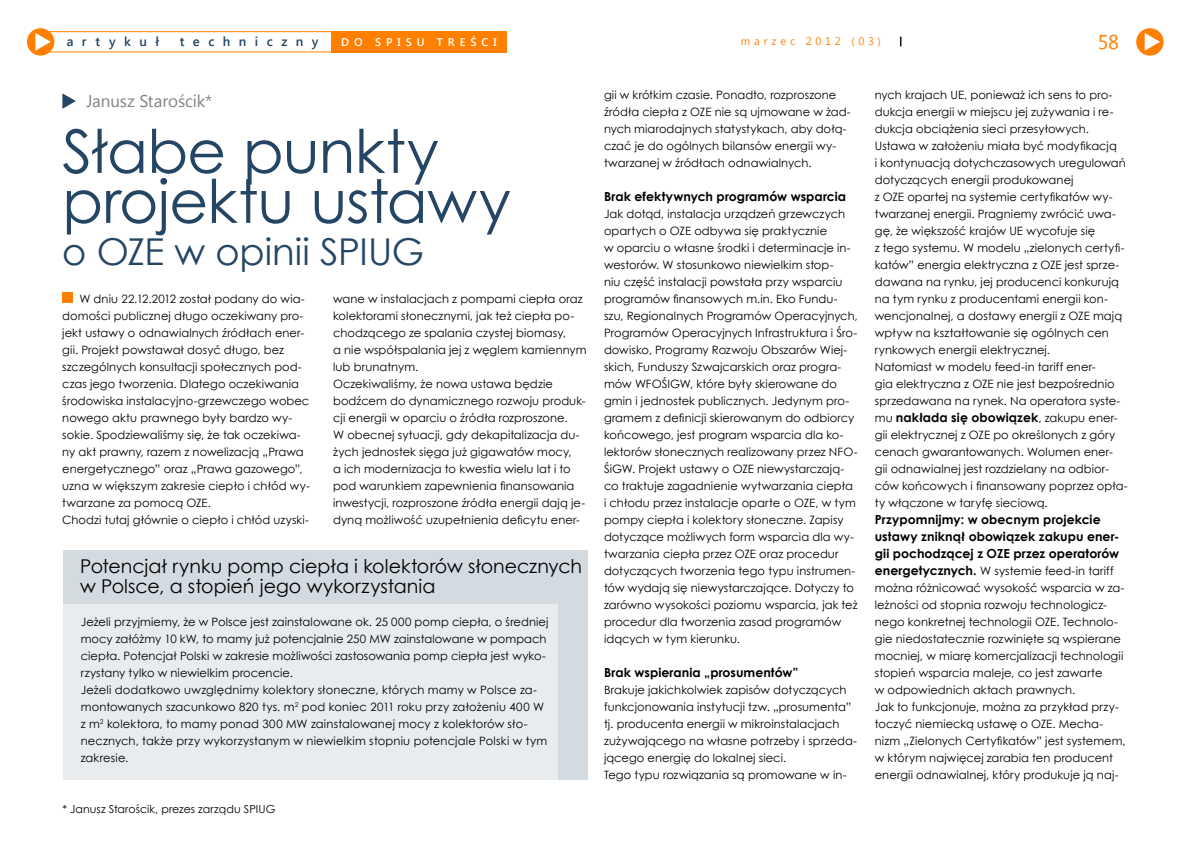
<style>
.page{position:relative;width:1191px;height:842px;background:#fff}
.page>*{position:absolute;margin:0;border:0;box-sizing:border-box;transform-origin:0 0}
.t1{font:60px/50px "Century Gothic";letter-spacing:-.015em;color:#244564}
.t2{font:37px "Century Gothic";letter-spacing:-.005em;color:#244564}
.t3{font:20px "Segoe UI";color:#ff8000}
.t4{font:19px/20px "Century Gothic";color:#000}
.t5{font:17px "Segoe UI";letter-spacing:-.01em;color:#808285}
.t6{font:600 13px "Segoe UI";letter-spacing:.645em;color:#244564}
.t7{font:700 12.5px/17px "Century Gothic";letter-spacing:.005em;color:#000}
.t8{font:11.5px/17px "Century Gothic";letter-spacing:.005em;color:#000}
.t9{font:600 11.1px "Segoe UI";letter-spacing:.445em;color:#fff}
.t10{font:11px "Century Gothic";letter-spacing:.005em;color:#000}
.t11{font:11px "Segoe UI";letter-spacing:.35em;color:#ff8000}
.s1{font-weight:400;font-size:11.5px}
.s2{font-weight:700;font-size:12.5px}
</style>
<div class="page">
<div style="left:27px;top:28px;width:27px;height:28px;background:#ff8000;border-radius:50%"></div>
<svg style="left:35px;top:33px;width:16px;height:17px"></svg>
<div style="left:1136px;top:28px;width:27px;height:28px;background:#ff8000;border-radius:50%"></div>
<svg style="left:1144px;top:33px;width:16px;height:18px"></svg>
<div style="left:33px;top:31px;width:310px;height:21px;border:1px solid #ff8000"></div>
<div style="left:331px;top:31px;width:176px;height:21px;background:#ff8000"></div>
<div style="left:63px;top:550px;width:524px;height:229px;background:#d3dae0"></div>
<div style="left:63px;top:605px;width:495px;height:176px;background:#e8ecef"></div>
<div style="left:62px;top:293px;width:11px;height:10px;background:#ff8000"></div>
<svg style="left:62px;top:93px;width:14px;height:16px"></svg>
<p class="t6" style="left:67px;top:32px;width:94px">artykuł</p>
<p class="t6" style="left:180px;top:32px;width:140px">techniczny</p>
<p class="t9" style="left:341px;top:34px;width:157px">do spisu treści</p>
<p class="t11" style="left:741px;top:34px;width:141px">marzec 2012 (03)</p>
<h3 class="t3" style="left:1097px;top:28px;width:23px">58</h3>
<h3 class="t5" style="left:86px;top:89px;width:127px">Janusz Starościk*</h3>
<h1 class="t1" style="left:62px;top:125px;width:450px">Słabe punkty projektu ustawy</h1>
<h2 class="t2" style="left:62px;top:226px;width:363px">o OZE w opinii SPIUG</h2>
<p class="t8" style="left:62px;top:290px;width:249px;text-indent:17px">W dniu 22.12.2012 został podany do wia&shy;domości publicznej długo oczekiwany pro&shy;jekt ustawy o odnawialnych źródłach ener&shy;gii. Projekt powstawał dosyć długo, bez szczególnych konsultacji społecznych pod&shy;czas jego tworzenia. Dlatego oczekiwania środowiska instalacyjno-grzewczego wobec nowego aktu prawnego były bardzo wy&shy;sokie. Spodziewaliśmy się, że tak oczekiwa&shy;ny akt prawny, razem z nowelizacją „Prawa energetycznego” oraz „Prawa gazowego”, uzna w większym zakresie ciepło i chłód wy&shy;twarzane za pomocą OZE.<br>Chodzi tutaj głównie o ciepło i chłód uzyski-</p>
<p class="t8" style="left:333px;top:290px;width:255px">wane w instalacjach z pompami ciepła oraz kolektorami słonecznymi, jak też ciepła po&shy;chodzącego ze spalania czystej biomasy,<br>a nie współspalania jej z węglem kamiennym lub brunatnym.<br>Oczekiwaliśmy, że nowa ustawa będzie bodźcem do dynamicznego rozwoju produk&shy;cji energii w oparciu o źródła rozproszone.<br>W obecnej sytuacji, gdy dekapitalizacja du&shy;żych jednostek sięga już gigawatów mocy,<br>a ich modernizacja to kwestia wielu lat i to pod warunkiem zapewnienia finansowania inwestycji, rozproszone źródła energii dają je&shy;dyną możliwość uzupełnienia deficytu ener-</p>
<h3 class="t4" style="left:80px;top:556px;width:503px">Potencjał rynku pomp ciepła i kolektorów słonecznych w Polsce, a stopień jego wykorzystania</h3>
<p class="t8" style="left:81px;top:613px;width:469px">Jeżeli przyjmiemy, że w Polsce jest zainstalowane ok. 25 000 pomp ciepła, o średniej mocy załóżmy 10 kW, to mamy już potencjalnie 250 MW zainstalowane w pompach ciepła. Potencjał Polski w zakresie możliwości zastosowania pomp ciepła jest wyko&shy;rzystany tylko w niewielkim procencie.<br>Jeżeli dodatkowo uwzględnimy kolektory słoneczne, których mamy w Polsce za&shy;montowanych szacunkowo 820 tys. m<sup>2</sup> pod koniec 2011 roku przy założeniu 400 W z m<sup>2</sup> kolektora, to mamy ponad 300 MW zainstalowanej mocy z kolektorów sło&shy;necznych, także przy wykorzystanym w niewielkim stopniu potencjale Polski w tym zakresie.</p>
<p class="t10" style="left:62px;top:802px;width:214px">* Janusz Starościk, prezes zarządu SPIUG</p>
<p class="t8" style="left:604px;top:86px;width:248px">gii w krótkim czasie. Ponadto, rozproszone źródła ciepła z OZE nie są ujmowane w żad&shy;nych miarodajnych statystykach, aby dołą&shy;czać je do ogólnych bilansów energii wy&shy;twarzanej w źródłach odnawialnych.</p>
<p class="t7" style="left:604px;top:188px;width:243px">Brak efektywnych programów wsparcia</p>
<p class="t8" style="left:604px;top:205px;width:255px">Jak dotąd, instalacja urządzeń grzewczych opartych o OZE odbywa się praktycznie<br>w oparciu o własne środki i determinacje in&shy;westorów. W stosunkowo niewielkim stop-<br>niu część instalacji powstała przy wsparciu programów finansowych m.in. Eko Fundu&shy;szu, Regionalnych Programów Operacyjnych, Programów Operacyjnych Infrastruktura i Śro&shy;dowisko, Programy Rozwoju Obszarów Wiej&shy;skich, Funduszy Szwajcarskich oraz progra&shy;mów WFOŚIGW, które były skierowane do gmin i jednostek publicznych. Jedynym pro&shy;gramem z definicji skierowanym do odbiorcy końcowego, jest program wsparcia dla ko&shy;lektorów słonecznych realizowany przez NFO-ŚiGW. Projekt ustawy o OZE niewystarczają&shy;co traktuje zagadnienie wytwarzania ciepła i chłodu przez instalacje oparte o OZE, w tym pompy ciepła i kolektory słoneczne. Zapisy dotyczące możliwych form wsparcia dla wy&shy;twarzania ciepła przez OZE oraz procedur dotyczących tworzenia tego typu instrumen&shy;tów wydają się niewystarczające. Dotyczy to zarówno wysokości poziomu wsparcia, jak też procedur dla tworzenia zasad programów idących w tym kierunku.</p>
<p class="t7" style="left:604px;top:664px;width:196px">Brak wspierania „prosumentów”</p>
<p class="t8" style="left:604px;top:681px;width:255px">Brakuje jakichkolwiek zapisów dotyczących funkcjonowania instytucji tzw. „prosumenta” tj. producenta energii w mikroinstalacjach zużywającego na własne potrzeby i sprzeda&shy;jącego energię do lokalnej sieci.<br>Tego typu rozwiązania są promowane w in-</p>
<p class="t8" style="left:874px;top:86px;width:253px">nych krajach UE, ponieważ ich sens to pro&shy;dukcja energii w miejscu jej zużywania i re&shy;dukcja obciążenia sieci przesyłowych.<br>Ustawa w założeniu miała być modyfikacją<br>i kontynuacją dotychczasowych uregulowań dotyczących energii produkowanej<br>z OZE opartej na systemie certyfikatów wy&shy;twarzanej energii. Pragniemy zwrócić uwa&shy;gę, że większość krajów UE wycofuje się<br>z tego systemu. W modelu „zielonych certyfi&shy;katów” energia elektryczna z OZE jest sprze&shy;dawana na rynku, jej producenci konkurują na tym rynku z producentami energii kon&shy;wencjonalnej, a dostawy energii z OZE mają wpływ na kształtowanie się ogólnych cen rynkowych energii elektrycznej.<br>Natomiast w modelu feed-in tariff ener-<br>gia elektryczna z OZE nie jest bezpośrednio sprzedawana na rynek. Na operatora syste-</p>
<p class="t7" style="left:874px;top:409px;width:244px"><span class="s1">mu</span> nakłada się obowiązek<span class="s1">, zakupu ener-</span></p>
<p class="t8" style="left:874px;top:426px;width:254px">gii elektrycznej z OZE po określonych z góry cenach gwarantowanych. Wolumen ener&shy;gii odnawialnej jest rozdzielany na odbior&shy;ców końcowych i finansowany poprzez opła&shy;ty włączone w taryfę sieciową.</p>
<p class="t7" style="left:874px;top:511px;width:246px">Przypomnijmy: w obecnym projekcie ustawy zniknął obowiązek zakupu ener&shy;gii pochodzącej z OZE przez operatorów</p>
<p class="t8" style="left:874px;top:562px;width:252px"><span class="s2">energetycznych.</span> W systemie feed-in tariff można różnicować wysokość wsparcia w za&shy;leżności od stopnia rozwoju technologicz&shy;nego konkretnej technologii OZE. Technolo&shy;gie niedostatecznie rozwinięte są wspierane mocniej, w miarę komercjalizacji technologii stopień wsparcia maleje, co jest zawarte<br>w odpowiednich aktach prawnych.<br>Jak to funkcjonuje, można za przykład przy&shy;toczyć niemiecką ustawę o OZE. Mecha&shy;nizm „Zielonych Certyfikatów” jest systemem, w którym najwięcej zarabia ten producent energii odnawialnej, który produkuje ją naj-</p>
</div>
